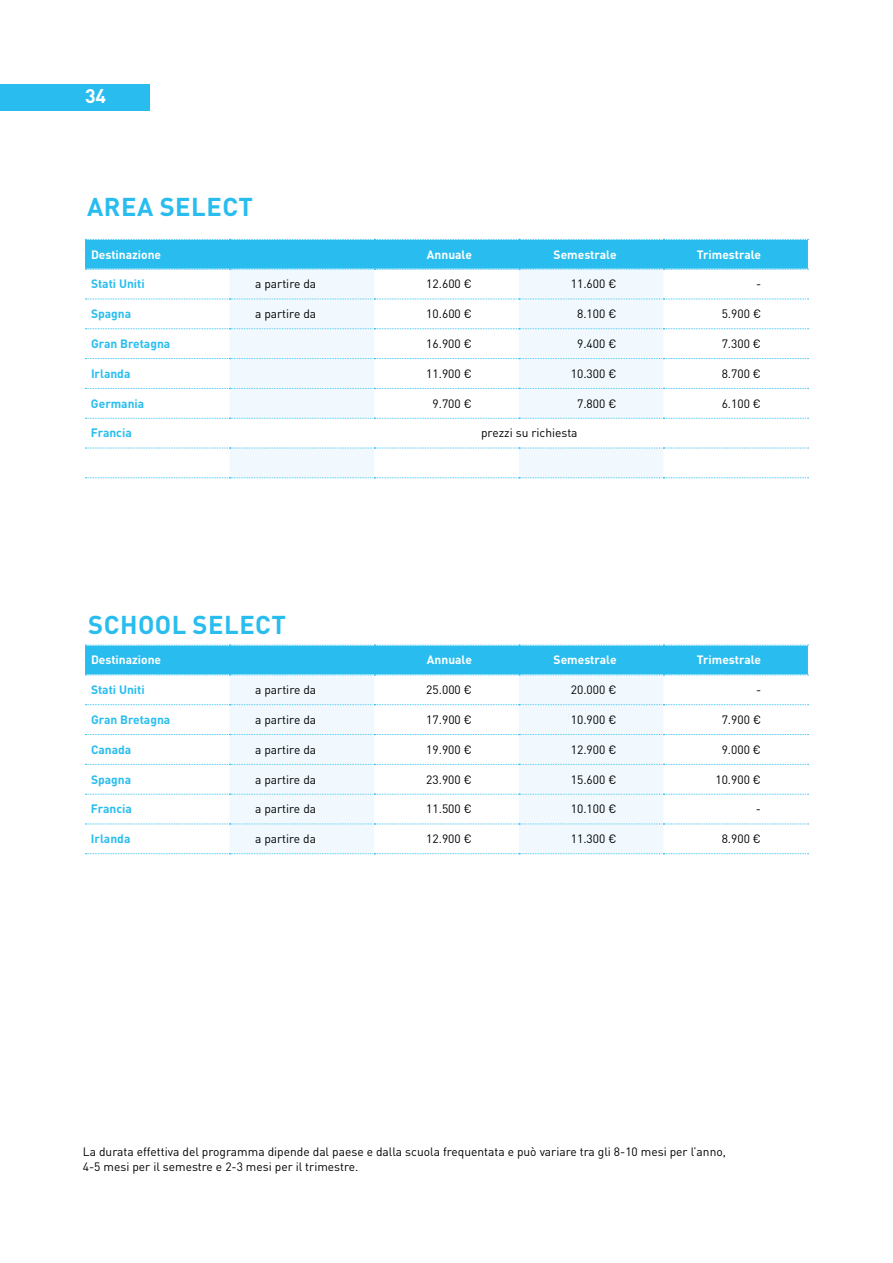
<style>
.page{position:relative;width:893px;height:1263px;background:#fff}
.page>*{position:absolute;margin:0;border:0;box-sizing:border-box;transform-origin:0 0}
.t1{font:700 25.5px "DIN Pro";letter-spacing:.02em;color:#29bdef}
.t2{font:700 19.5px "DIN Pro";color:#fff}
.t3{font:12px/14.4px "DIN Pro";color:#000}
.t4{font:700 12px "DIN Pro";color:#29bdef}
.t5{font:700 12px "DIN Pro";color:#fff}
</style>
<div class="page">
<svg style="left:230px;top:270px;width:433px;height:207px;fill:#f1f9fe"></svg>
<svg style="left:85px;top:239px;width:723px;height:31px;background:#32bfef"></svg>
<svg style="left:85px;top:299px;width:723px;height:1px"></svg>
<svg style="left:85px;top:328px;width:723px;height:1px"></svg>
<svg style="left:85px;top:358px;width:723px;height:1px"></svg>
<svg style="left:85px;top:388px;width:723px;height:1px"></svg>
<svg style="left:85px;top:418px;width:723px;height:1px"></svg>
<svg style="left:85px;top:448px;width:723px;height:1px"></svg>
<svg style="left:85px;top:477px;width:723px;height:1px"></svg>
<svg style="left:230px;top:675px;width:433px;height:178px;fill:#f1f9fe"></svg>
<div style="left:85px;top:645px;width:723px;height:30px;background:#29bdef"></div>
<svg style="left:85px;top:704px;width:723px;height:1px"></svg>
<svg style="left:85px;top:734px;width:723px;height:1px"></svg>
<svg style="left:85px;top:764px;width:723px;height:1px"></svg>
<svg style="left:85px;top:794px;width:723px;height:1px"></svg>
<svg style="left:85px;top:823px;width:723px;height:1px"></svg>
<svg style="left:85px;top:853px;width:723px;height:1px"></svg>
<div style="left:0;top:84px;width:149px;height:26px;background:#29bdef"></div>
<hr style="left:892px;top:0;width:1px;height:126px;background:#29bdef">
<h2 class="t2" style="left:85px;top:80px;width:23px">34</h2>
<h1 class="t1" style="left:87px;top:186px;width:167px">AREA SELECT</h1>
<p class="t5" style="left:91px;top:244px;width:72px">Destinazione</p>
<p class="t5" style="left:427px;top:244px;width:47px">Annuale</p>
<p class="t5" style="left:554px;top:244px;width:64px">Semestrale</p>
<p class="t5" style="left:697px;top:244px;width:66px">Trimestrale</p>
<p class="t4" style="left:91px;top:274px;width:55px">Stati Uniti</p>
<p class="t3" style="left:255px;top:276px;width:63px">a partire da</p>
<p class="t3" style="left:426px;top:276px;width:47px">12.600 €</p>
<p class="t3" style="left:571px;top:276px;width:47px">11.600 €</p>
<p class="t3" style="left:756px;top:276px;width:7px">-</p>
<p class="t4" style="left:91px;top:304px;width:42px">Spagna</p>
<p class="t3" style="left:255px;top:305px;width:63px">a partire da</p>
<p class="t3" style="left:426px;top:305px;width:47px">10.600 €</p>
<p class="t3" style="left:577px;top:305px;width:41px">8.100 €</p>
<p class="t3" style="left:722px;top:305px;width:41px">5.900 €</p>
<p class="t4" style="left:91px;top:334px;width:81px">Gran Bretagna</p>
<p class="t3" style="left:426px;top:335px;width:47px">16.900 €</p>
<p class="t3" style="left:577px;top:335px;width:41px">9.400 €</p>
<p class="t3" style="left:722px;top:335px;width:41px">7.300 €</p>
<p class="t4" style="left:91px;top:363px;width:41px">Irlanda</p>
<p class="t3" style="left:426px;top:365px;width:47px">11.900 €</p>
<p class="t3" style="left:571px;top:365px;width:47px">10.300 €</p>
<p class="t3" style="left:722px;top:365px;width:41px">8.700 €</p>
<p class="t4" style="left:91px;top:393px;width:55px">Germania</p>
<p class="t3" style="left:432px;top:395px;width:41px">9.700 €</p>
<p class="t3" style="left:577px;top:395px;width:41px">7.800 €</p>
<p class="t3" style="left:722px;top:395px;width:41px">6.100 €</p>
<p class="t4" style="left:91px;top:423px;width:42px">Francia</p>
<p class="t3" style="left:481px;top:425px;width:98px">prezzi su richiesta</p>
<h1 class="t1" style="left:88px;top:603px;width:199px">SCHOOL SELECT</h1>
<p class="t5" style="left:91px;top:650px;width:72px">Destinazione</p>
<p class="t5" style="left:427px;top:650px;width:47px">Annuale</p>
<p class="t5" style="left:554px;top:650px;width:64px">Semestrale</p>
<p class="t5" style="left:697px;top:650px;width:66px">Trimestrale</p>
<p class="t4" style="left:91px;top:680px;width:55px">Stati Uniti</p>
<p class="t3" style="left:255px;top:681px;width:63px">a partire da</p>
<p class="t3" style="left:426px;top:681px;width:47px">25.000 €</p>
<p class="t3" style="left:571px;top:681px;width:47px">20.000 €</p>
<p class="t3" style="left:756px;top:681px;width:7px">-</p>
<p class="t4" style="left:91px;top:709px;width:81px">Gran Bretagna</p>
<p class="t3" style="left:255px;top:711px;width:63px">a partire da</p>
<p class="t3" style="left:426px;top:711px;width:47px">17.900 €</p>
<p class="t3" style="left:571px;top:711px;width:47px">10.900 €</p>
<p class="t3" style="left:722px;top:711px;width:41px">7.900 €</p>
<p class="t4" style="left:91px;top:739px;width:42px">Canada</p>
<p class="t3" style="left:255px;top:741px;width:63px">a partire da</p>
<p class="t3" style="left:426px;top:741px;width:47px">19.900 €</p>
<p class="t3" style="left:571px;top:741px;width:47px">12.900 €</p>
<p class="t3" style="left:722px;top:741px;width:41px">9.000 €</p>
<p class="t4" style="left:91px;top:769px;width:42px">Spagna</p>
<p class="t3" style="left:255px;top:771px;width:63px">a partire da</p>
<p class="t3" style="left:426px;top:771px;width:47px">23.900 €</p>
<p class="t3" style="left:571px;top:771px;width:47px">15.600 €</p>
<p class="t3" style="left:715px;top:771px;width:47px">10.900 €</p>
<p class="t4" style="left:91px;top:799px;width:42px">Francia</p>
<p class="t3" style="left:255px;top:801px;width:63px">a partire da</p>
<p class="t3" style="left:426px;top:801px;width:47px">11.500 €</p>
<p class="t3" style="left:571px;top:801px;width:47px">10.100 €</p>
<p class="t3" style="left:756px;top:801px;width:7px">-</p>
<p class="t4" style="left:91px;top:829px;width:41px">Irlanda</p>
<p class="t3" style="left:255px;top:830px;width:63px">a partire da</p>
<p class="t3" style="left:426px;top:830px;width:47px">12.900 €</p>
<p class="t3" style="left:571px;top:830px;width:47px">11.300 €</p>
<p class="t3" style="left:722px;top:830px;width:41px">8.900 €</p>
<p class="t3" style="left:83px;top:1143px;width:645px">La durata effettiva del programma dipende dal paese e dalla scuola frequentata e può variare tra gli 8-10 mesi per l’anno,<br>4-5 mesi per il semestre e 2-3 mesi per il trimestre.</p>
</div>
